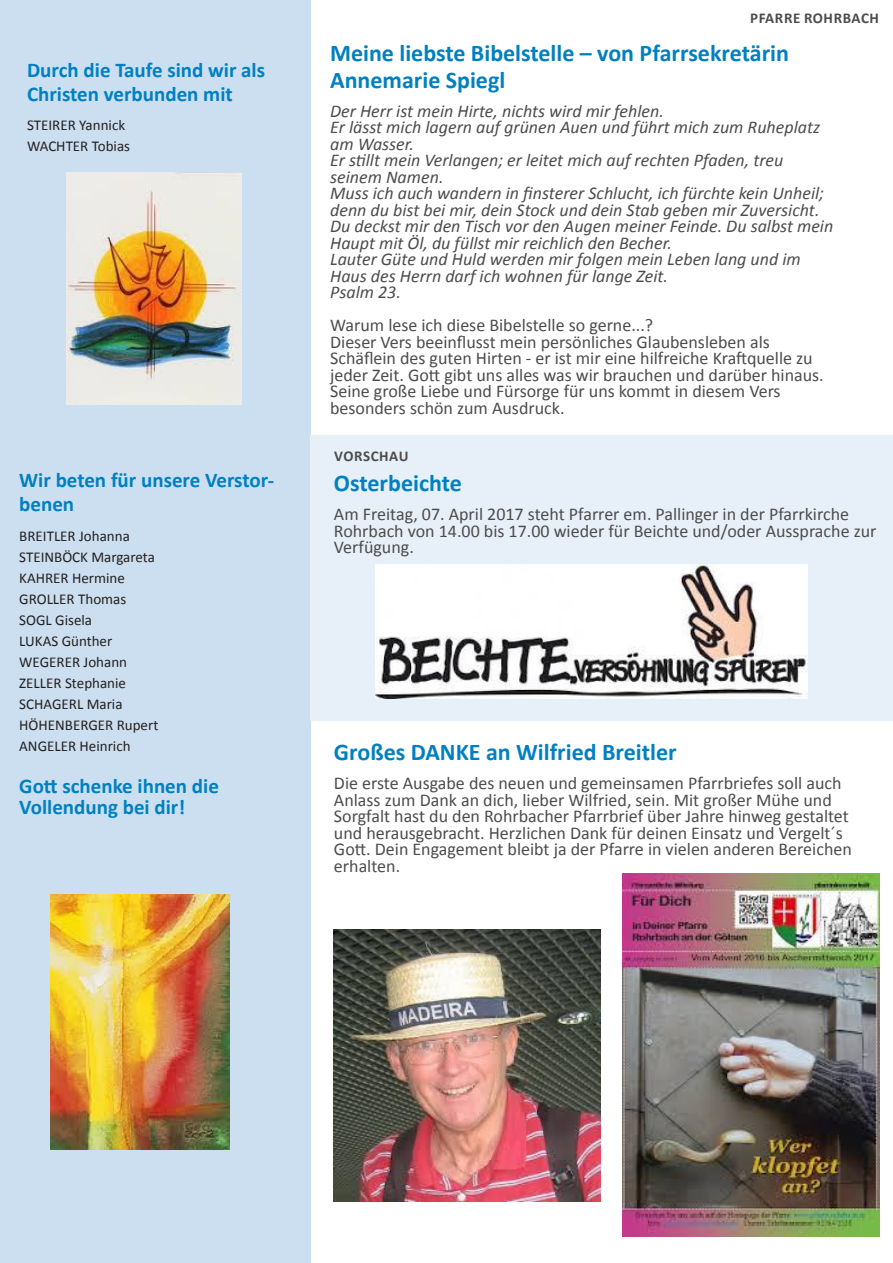
<style>
.page{position:relative;width:893px;height:1263px;background:#fff}
.page>*{position:absolute;margin:0;border:0;box-sizing:border-box;transform-origin:0 0}
.t1{font:700 24px/27px "Calibri";color:#0080c1}
.t2{font:700 21px/24px "Calibri";color:#0080c1}
.t3{font:18px/16.5px "Calibri";color:#4e4b4c}
.t4{font:italic 18px/16.5px "Calibri";color:#4e4b4c}
.t5{font:15px/21px "Calibri";color:#241f1f}
.t6{font:700 15px "Calibri";letter-spacing:.04em;color:#4e4b4c}
</style>
<div class="page">
<div style="left:0;top:0;width:311px;height:1263px;background:#cbdff1"></div>
<img style="left:67px;top:172px;width:175px;height:232px">
<img style="left:51px;top:894px;width:179px;height:255px">
<div style="left:311px;top:435px;width:582px;height:286px;background:#e7f0f9"></div>
<img style="left:375px;top:564px;width:432px;height:135px">
<img style="left:334px;top:930px;width:266px;height:272px">
<img style="left:622px;top:873px;width:257px;height:363px">
<p class="t2" style="left:27px;top:58px;width:240px">Durch die Taufe sind wir als<br>Christen verbunden mit</p>
<p class="t5" style="left:27px;top:115px;width:104px">STEIRER Yannick<br>WACHTER Tobias</p>
<p class="t2" style="left:19px;top:468px;width:256px">Wir beten für unsere Verstor&shy;benen</p>
<p class="t5" style="left:19px;top:525px;width:141px">BREITLER Johanna<br>STEINBÖCK Margareta<br>KAHRER Hermine<br>GROLLER Thomas<br>SOGL Gisela<br>LUKAS Günther<br>WEGERER Johann<br>ZELLER Stephanie<br>SCHAGERL Maria<br>HÖHENBERGER Rupert<br>ANGELER Heinrich</p>
<p class="t2" style="left:19px;top:775px;width:201px;line-height:21px">Gott schenke ihnen die<br>Vollendung bei dir!</p>
<p class="t6" style="left:750px;top:8px;width:130px">PFARRE ROHRBACH</p>
<h1 class="t1" style="left:330px;top:39px;width:460px">Meine liebste Bibelstelle – von Pfarrsekretärin<br>Annemarie Spiegl</h1>
<p class="t4" style="left:330px;top:102px;width:505px">Der Herr ist mein Hirte, nichts wird mir fehlen.<br>Er lässt mich lagern auf grünen Auen und führt mich zum Ruheplatz am Wasser.<br>Er stillt mein Verlangen; er leitet mich auf rechten Pfaden, treu seinem Namen.<br>Muss ich auch wandern in finsterer Schlucht, ich fürchte kein Unheil; denn du bist bei mir, dein Stock und dein Stab geben mir Zuversicht.<br>Du deckst mir den Tisch vor den Augen meiner Feinde. Du salbst mein Haupt mit Öl, du füllst mir reichlich den Becher.<br>Lauter Güte und Huld werden mir folgen mein Leben lang und im Haus des Herrn darf ich wohnen für lange Zeit.<br>Psalm 23.</p>
<p class="t3" style="left:330px;top:317px;width:495px">Warum lese ich diese Bibelstelle so gerne...?<br>Dieser Vers beeinflusst mein persönliches Glaubensleben als Schäflein des guten Hirten - er ist mir eine hilfreiche Kraftquelle zu jeder Zeit. Gott gibt uns alles was wir brauchen und darüber hinaus.<br>Seine große Liebe und Fürsorge für uns kommt in diesem Vers besonders schön zum Ausdruck.</p>
<p class="t6" style="left:334px;top:446px;width:76px">VORSCHAU</p>
<h1 class="t1" style="left:334px;top:470px;width:129px">Osterbeichte</h1>
<p class="t3" style="left:334px;top:506px;width:544px">Am Freitag, 07. April 2017 steht Pfarrer em. Pallinger in der Pfarrkirche<br>Rohrbach von 14.00 bis 17.00 wieder für Beichte und/oder Aussprache zur<br>Verfügung.</p>
<h1 class="t1" style="left:334px;top:738px;width:344px">Großes DANKE an Wilfried Breitler</h1>
<p class="t3" style="left:334px;top:775px;width:519px">Die erste Ausgabe des neuen und gemeinsamen Pfarrbriefes soll auch Anlass zum Dank an dich, lieber Wilfried, sein. Mit großer Mühe und Sorgfalt hast du den Rohrbacher Pfarrbrief über Jahre hinweg gestaltet und herausgebracht. Herzlichen Dank für deinen Einsatz und Vergelt´s Gott. Dein Engagement bleibt ja der Pfarre in vielen anderen Bereichen erhalten.</p>
</div>
